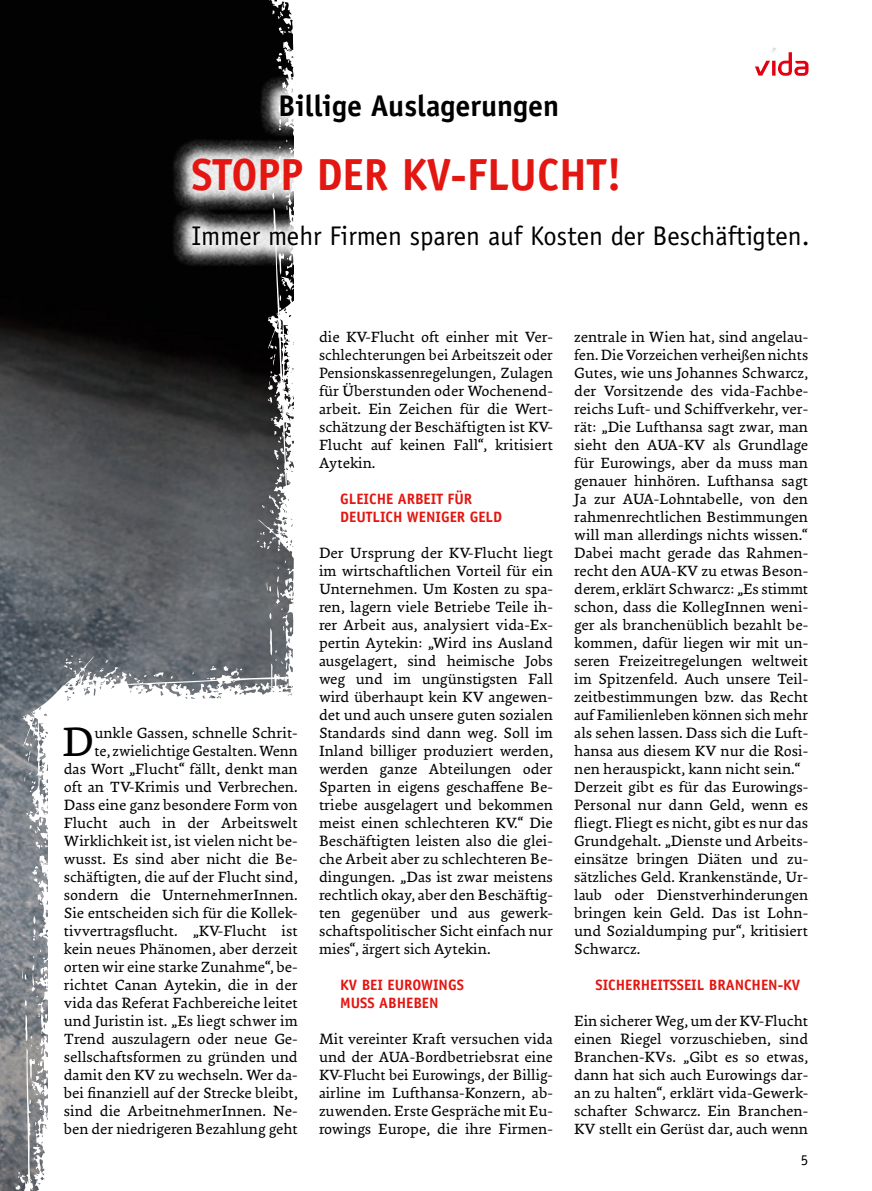
<style>
.page{position:relative;width:872px;height:1191px;background:#fff}
.page>*{position:absolute;margin:0;border:0;box-sizing:border-box;transform-origin:0 0}
.t1{font:700 45px "Officina Sans Std";color:#e31611}
.t2{font:41.4px "Ginkgo LT Pro";color:#000}
.t3{font:700 30px "Officina Sans Std";color:#000}
.t4{font:27px "Officina Sans Std";color:#000}
.t5{font:15px/18px "Ginkgo LT Pro";color:#000;text-align:justify}
.t6{font:700 15px/18px "Officina Sans Std";color:#e31611}
.t7{font:15px "Officina Sans Std";color:#000}
</style>
<div class="page">
<img style="left:0;top:0;width:15px;height:1191px">
<svg style="left:15px;top:0;width:279px;height:1191px;background:#424345"></svg>
<svg style="left:172px;top:74px;width:122px;height:197px;background:#636363"></svg>
<svg style="left:755px;top:48px;width:53px;height:28px"></svg>
<hr style="left:772px;top:61px;width:3px;height:15px;background:#e3000f">
<div style="left:49px;top:707px;width:270px;height:484px;background:#fff"></div>
<h3 class="t3" style="left:278px;top:87px;width:283px">Billige Auslagerungen</h3>
<h1 class="t1" style="left:191px;top:146px;width:432px">STOPP DER KV-FLUCHT!</h1>
<h3 class="t4" style="left:191px;top:220px;width:615px">Immer mehr Firmen sparen auf Kosten der Beschäftigten.</h3>
<p class="t5" style="left:64px;top:724px;width:235px;text-align:right">unkle Gassen, schnelle Schrit-<br>te, zwielichtige Gestalten. Wenn<br>das Wort „Flucht“ fällt, denkt man oft an TV-Krimis und Verbrechen.<br>Dass eine ganz besondere Form von Flucht auch in der Arbeitswelt Wirklichkeit ist, ist vielen nicht be&shy;wusst. Es sind aber nicht die Be&shy;schäftigten, die auf der Flucht sind, sondern die UnternehmerInnen.<br>Sie entscheiden sich für die Kollek&shy;tivvertragsflucht. „KV-Flucht ist kein neues Phänomen, aber derzeit orten wir eine starke Zunahme“, be&shy;richtet Canan Aytekin, die in der vida das Referat Fachbereiche leitet und Juristin ist. „Es liegt schwer im Trend auszulagern oder neue Ge&shy;sellschaftsformen zu gründen und damit den KV zu wechseln. Wer da&shy;bei finanziell auf der Strecke bleibt, sind die ArbeitnehmerInnen. Ne&shy;ben der niedrigeren Bezahlung geht</p>
<h2 class="t2" style="left:62px;top:716px;width:34px">D</h2>
<p class="t5" style="left:319px;top:328px;width:235px">die KV-Flucht oft einher mit Ver&shy;schlechterungen bei Arbeitszeit oder Pensionskassenregelungen, Zulagen für Überstunden oder Wochenend&shy;arbeit. Ein Zeichen für die Wert&shy;schätzung der Beschäftigten ist KV-Flucht auf keinen Fall“, kritisiert Aytekin.</p>
<p class="t6" style="left:340px;top:490px;width:163px">GLEICHE ARBEIT FÜR<br>DEUTLICH WENIGER GELD</p>
<p class="t5" style="left:319px;top:544px;width:235px">Der Ursprung der KV-Flucht liegt im wirtschaftlichen Vorteil für ein Unternehmen. Um Kosten zu spa&shy;ren, lagern viele Betriebe Teile ih&shy;rer Arbeit aus, analysiert vida-Ex&shy;pertin Aytekin: „Wird ins Ausland ausgelagert, sind heimische Jobs weg und im ungünstigsten Fall wird überhaupt kein KV angewen&shy;det und auch unsere guten sozialen Standards sind dann weg. Soll im Inland billiger produziert werden, werden ganze Abteilungen oder Sparten in eigens geschaffene Be&shy;triebe ausgelagert und bekommen meist einen schlechteren KV.“ Die Beschäftigten leisten also die glei&shy;che Arbeit aber zu schlechteren Be&shy;dingungen. „Das ist zwar meistens rechtlich okay, aber den Beschäftig&shy;ten gegenüber und aus gewerk&shy;schaftspolitischer Sicht einfach nur mies“, ärgert sich Aytekin.</p>
<p class="t6" style="left:340px;top:976px;width:125px">KV BEI EUROWINGS<br>MUSS ABHEBEN</p>
<p class="t5" style="left:319px;top:1030px;width:235px">Mit vereinter Kraft versuchen vida und der AUA-Bordbetriebsrat eine KV-Flucht bei Eurowings, der Billig&shy;airline im Lufthansa-Konzern, ab&shy;zuwenden. Erste Gespräche mit Eu&shy;rowings Europe, die ihre Firmen-</p>
<p class="t5" style="left:574px;top:328px;width:235px;text-align:left">zentrale in Wien hat, sind angelau&shy;fen. Die Vorzeichen verheißen nichts Gutes, wie uns Johannes Schwarcz, der Vorsitzende des vida-Fachbe&shy;reichs Luft- und Schiffverkehr, ver&shy;rät: „Die Lufthansa sagt zwar, man sieht den AUA-KV als Grundlage für Eurowings, aber da muss man genauer hinhören. Lufthansa sagt Ja zur AUA-Lohntabelle, von den rahmenrechtlichen Bestimmungen will man allerdings nichts wissen.“ Dabei macht gerade das Rahmen&shy;recht den AUA-KV zu etwas Beson&shy;derem, erklärt Schwarcz: „Es stimmt schon, dass die KollegInnen weni&shy;ger als branchenüblich bezahlt be&shy;kommen, dafür liegen wir mit un&shy;seren Freizeitregelungen weltweit im Spitzenfeld. Auch unsere Teil&shy;zeitbestimmungen bzw. das Recht auf Familienleben können sich mehr als sehen lassen. Dass sich die Luft&shy;hansa aus diesem KV nur die Rosi&shy;nen herauspickt, kann nicht sein.“ Derzeit gibt es für das Eurowings-Personal nur dann Geld, wenn es fliegt. Fliegt es nicht, gibt es nur das Grundgehalt. „Dienste und Arbeits&shy;einsätze bringen Diäten und zu&shy;sätzliches Geld. Krankenstände, Ur&shy;laub oder Dienstverhinderungen bringen kein Geld. Das ist Lohn&shy;und Sozialdumping pur“, kritisiert Schwarcz.</p>
<p class="t6" style="left:595px;top:976px;width:206px">SICHERHEITSSEIL BRANCHEN-KV</p>
<p class="t5" style="left:574px;top:1012px;width:235px">Ein sicherer Weg, um der KV-Flucht einen Riegel vorzuschieben, sind Branchen-KVs. „Gibt es so etwas, dann hat sich auch Eurowings dar&shy;an zu halten“, erklärt vida-Gewerk&shy;schafter Schwarcz. Ein Branchen-KV stellt ein Gerüst dar, auch wenn</p>
<p class="t7" style="left:800px;top:1150px;width:9px">5</p>
</div>
